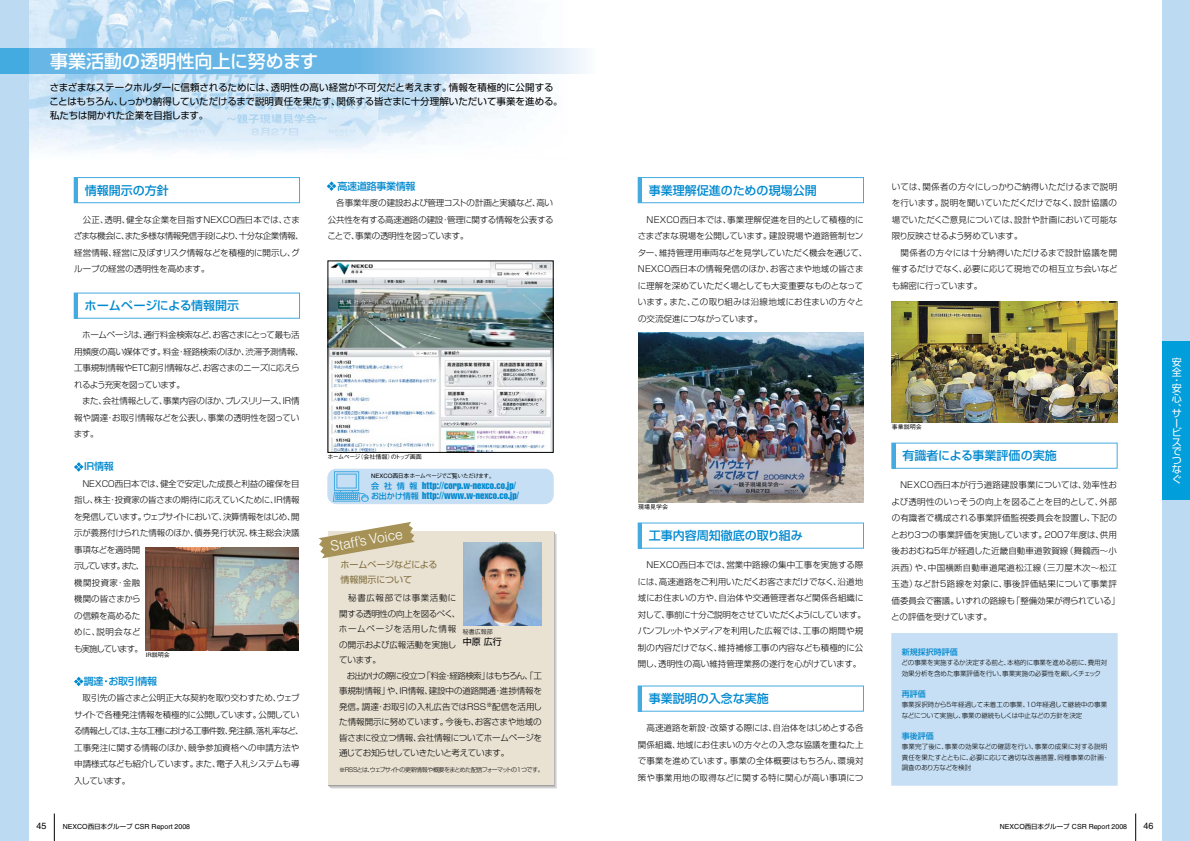
<style>
.page{position:relative;width:1190px;height:841px;background:#fff}
.page>*{position:absolute;margin:0;border:0;box-sizing:border-box;transform-origin:0 0}
.t1{font:500 18px "Shin Go";color:#fff}
.t2{font:300 14px "Helvetica";color:#fff}
.t3{font:500 12px "Shin Go";color:#0089cf}
.t4{font:extra-condensed 10px/10.7px "Helvetica";color:#0089cf}
.t5{font:500 10px "Shin Go";letter-spacing:-.03em;color:#0089cf}
.t6{font:10px/9.5px "Shin Go";color:#fff}
.t7{font:9.5px/14px "Shin Go";letter-spacing:-.005em;color:#000}
.t8{font:9px/15px "Shin Go";color:#816e3c}
.t9{font:9px "Helvetica";color:#000}
.t10{font:9px "Shin Go";color:#000}
.t11{font:300 8.5px/16.5px "Shin Go";letter-spacing:-.01em;color:#000}
.t12{font:300 8.5px/16.5px "Shin Go";letter-spacing:-.03em;color:#000}
.t13{font:300 8.5px/16.5px "Shin Go";letter-spacing:.015em;color:#000}
.t14{font:500 8px/10.7px "Shin Go";color:#0089cf}
.t15{font:7px "Helvetica";color:#000}
.t16{font:300 6.5px/10.5px "Shin Go";color:#000}
.t17{font:300 6.5px/10.5px "Shin Go";letter-spacing:.02em;color:#000}
.t18{font:300 6px "Shin Go";letter-spacing:-.08em;color:#000}
.t19{font:500 6px "Gothic BBB";letter-spacing:-.085em;color:#000}
.t20{font:500 6px "Gothic BBB";letter-spacing:-.07em;color:#000}
.t21{font:500 6px "Gothic BBB";letter-spacing:-.05em;color:#000}
.s1{font-family:"Shin Go";font-size:6.5px}
</style>
<div class="page">
<img style="left:29px;top:0;width:556px;height:153px">
<div style="left:0;top:48px;width:360px;height:25px;background:#67b6e5"></div>
<div style="left:0;top:0;width:29px;height:841px;background:#bcdaf2"></div>
<div style="left:1163px;top:0;width:27px;height:841px;background:#bcdaf2"></div>
<div style="left:0;top:48px;width:29px;height:25px;background:#44abe1"></div>
<div style="left:1163px;top:342px;width:27px;height:158px;background:#009edb"></div>
<svg style="left:54px;top:814px;width:1px;height:27px"></svg>
<svg style="left:1136px;top:814px;width:1px;height:27px"></svg>
<div style="left:360px;top:48px;width:236px;height:25px;background:linear-gradient(to right,#6bb4e5,#faf9fd)"></div>
<div style="left:327px;top:469px;width:227px;height:35px;background:#c7dff4;border:1px solid #c7dff4;border-radius:9px"></div>
<div style="left:891px;top:633px;width:227px;height:153px;background:#c7dff4;border:1px solid #c7dff4"></div>
<img style="left:330px;top:263px;width:221px;height:188px">
<div style="left:328px;top:261px;width:225px;height:192px;border:1px solid #000"></div>
<div style="left:328px;top:531px;width:225px;height:254px;background:#e9e2d3"></div>
<img style="left:892px;top:301px;width:225px;height:122px">
<img style="left:638px;top:332px;width:226px;height:171px">
<img style="left:146px;top:547px;width:152px;height:103px">
<img style="left:463px;top:542px;width:79px;height:84px">
<svg style="left:74px;top:462px;width:10px;height:10px"></svg>
<svg style="left:74px;top:677px;width:10px;height:9px"></svg>
<div style="left:74px;top:177px;width:226px;height:26px;border:1px solid #44abe1"></div>
<hr style="left:74px;top:178px;width:4px;height:25px;background:#44abe1">
<hr style="left:74px;top:293px;width:4px;height:25px;background:#44abe1">
<div style="left:638px;top:177px;width:226px;height:26px;border:1px solid #44abe1"></div>
<hr style="left:638px;top:178px;width:4px;height:25px;background:#44abe1">
<div style="left:892px;top:443px;width:225px;height:26px;border:1px solid #44abe1"></div>
<hr style="left:892px;top:443px;width:4px;height:25px;background:#44abe1">
<hr style="left:638px;top:686px;width:4px;height:25px;background:#44abe1">
<hr style="left:638px;top:523px;width:4px;height:25px;background:#44abe1">
<svg style="left:327px;top:181px;width:9px;height:10px"></svg>
<svg style="left:340px;top:491px;width:13px;height:1px"></svg>
<svg style="left:334px;top:471px;width:25px;height:20px"></svg>
<div style="left:337px;top:474px;width:20px;height:14px;background:#c7dff4;border:1px solid #44abe1"></div>
<svg style="left:333px;top:492px;width:36px;height:10px"></svg>
<svg style="left:319px;top:522px;width:96px;height:36px"></svg>
<h1 class="t1" style="left:50px;top:55px;width:270px">事業活動の透明性向上に努めます</h1>
<p class="t7" style="left:50px;top:81px;width:515px">さまざまなステークホルダーに信頼されるためには、透明性の高い経営が不可欠だと考えます。情報を積極的に公開することはもちろん、しっかり納得していただけるまで説明責任を果たす、関係する皆さまに十分理解いただいて事業を進める。私たちは開かれた企業を目指します。</p>
<h3 class="t3" style="left:85px;top:186px;width:86px">情報開示の方針</h3>
<p class="t11" style="left:74px;top:213px;width:231px">　公正、透明、健全な企業を目指すNEXCO西日本では、さまざまな機会に、また多様な情報発信手段により、十分な企業情報、経営情報、経営に及ぼすリスク情報などを積極的に開示し、グループの経営の透明性を高めます。</p>
<h3 class="t3" style="left:85px;top:301px;width:156px">ホームページによる情報開示</h3>
<p class="t12" style="left:74px;top:328px;width:231px">　ホームページは、通行料金検索など、お客さまにとって最も活用頻度の高い媒体です。料金・経路検索のほか、渋滞予測情報、工事規制情報やETC割引情報など、お客さまのニーズに応えられるよう充実を図っています。<br>　また、会社情報として、事業内容のほか、プレスリリース、IR情報や調達・お取引情報などを公表し、事業の透明性を図っています。</p>
<p class="t5" style="left:80px;top:463px;width:35px">ＩＲ情報</p>
<p class="t11" style="left:74px;top:477px;width:227px">　ＮＥＸＣＯ西日本では、健全で安定した成長と利益の確保を目指し、株主・投資家の皆さまの期待に応えていくために、IR情報を発信しています。ウェブサイトにおいて、決算情報をはじめ、開示が義務付けられた情報のほか、債券発行状況、株主総会決議事項などを適時開<br>示しています。また、<br>機関投資家・金融<br>機関の皆さまから<br>の信頼を高めるた<br>めに、説明会など<br>も実施しています。</p>
<p class="t5" style="left:74px;top:677px;width:84px">　調達・お取引情報</p>
<p class="t12" style="left:74px;top:691px;width:231px">　取引先の皆さまと公明正大な契約を取り交わすため、ウェブサイトで各種発注情報を積極的に公開しています。公開している情報としては、主な工種における工事件数、発注額、落札率など、工事発注に関する情報のほか、競争参加資格への申請方法や申請様式なども紹介しています。また、電子入札システムも導入しています。</p>
<p class="t21" style="left:146px;top:652px;width:25px">IR説明会</p>
<p class="t5" style="left:328px;top:182px;width:89px">　高速道路事業情報</p>
<p class="t11" style="left:327px;top:196px;width:228px;text-align:justify">　各事業年度の建設および管理コストの計画と実績など、高い公共性を有する高速道路の建設・管理に関する情報を公表することで、事業の透明性を図っています。</p>
<p class="t20" style="left:328px;top:454px;width:96px">ホームページ（会社情報）のトップ画面</p>
<p class="t19" style="left:371px;top:474px;width:125px">NEXCO西日本ホームページでご覧いただけます。</p>
<p class="t14" style="left:371px;top:481px;width:49px">会社情報お出かけ情報</p>
<p class="t4" style="left:422px;top:480px;width:98px">http://corp.w-nexco.co.jp/ http://www.w-nexco.co.jp/</p>
<h2 class="t2" style="left:330px;top:541px;width:75px;rotate:-10deg">Staff's Voice</h2>
<p class="t8" style="left:340px;top:558px;width:99px">ホームページなどによる情報開示について</p>
<p class="t11" style="left:339px;top:591px;width:205px;line-height:15.5px">　秘書広報部では事業活動に<br>関する透明性の向上を図るべく、<br>ホームページを活用した情報<br>の開示および広報活動を実施し<br>ています。<br>　お出かけの際に役立つ「料金・経路検索」はもちろん、「工事規制情報」や、IR情報、建設中の道路開通・進捗情報を発信。調達・お取引の入札広告ではRSS<sup>※</sup>配信を活用した情報開示に努めています。今後も、お客さまや地域の皆さまに役立つ情報、会社情報についてホームページを通じてお知らせしていきたいと考えています。</p>
<p class="t18" style="left:339px;top:767px;width:206px">※RSSとは、ウェブサイトの更新情報や概要をまとめた配信フォーマットの1つです。</p>
<p class="t18" style="left:463px;top:630px;width:31px">秘書広報部</p>
<p class="t10" style="left:463px;top:639px;width:40px">中原 広行</p>
<h3 class="t3" style="left:649px;top:186px;width:170px">事業理解促進のための現場公開</h3>
<p class="t11" style="left:638px;top:213px;width:231px">　NEXCO西日本では、事業理解促進を目的として積極的にさまざまな現場を公開しています。建設現場や道路管制センター、維持管理用車両などを見学していただく機会を通じて、<br>NEXCO西日本の情報発信のほか、お客さまや地域の皆さまに理解を深めていただく場としても大変重要なものとなっています。また、この取り組みは沿線地域にお住まいの方々との交流促進につながっています。</p>
<p class="t13" style="left:892px;top:180px;width:227px">いては、関係者の方々にしっかりご納得いただけるまで説明を行います。説明を聞いていただくだけでなく、設計協議の場でいただくご意見については、設計や計画において可能な限り反映させるよう努めています。<br>　関係者の方々には十分納得いただけるまで設計協議を開催するだけでなく、必要に応じて現地での相互立ち会いなども綿密に行っています。</p>
<p class="t21" style="left:638px;top:505px;width:31px">現場見学会</p>
<h3 class="t3" style="left:649px;top:531px;width:155px">工事内容周知徹底の取り組み</h3>
<p class="t11" style="left:638px;top:558px;width:230px">　NEXCO西日本では、営業中路線の集中工事を実施する際には、高速道路をご利用いただくお客さまだけでなく、沿道地域にお住まいの方や、自治体や交通管理者など関係各組織に対して、事前に十分ご説明をさせていただくようにしています。パンフレットやメディアを利用した広報では、工事の期間や規制の内容だけでなく、維持補修工事の内容なども積極的に公開し、透明性の高い維持管理業務の遂行を心がけています。</p>
<h3 class="t3" style="left:649px;top:694px;width:122px">事業説明の入念な実施</h3>
<p class="t11" style="left:638px;top:721px;width:227px;text-align:justify">　高速道路を新設・改築する際には、自治体をはじめとする各関係組織、地域にお住まいの方々との入念な協議を重ねた上で事業を進めています。事業の全体概要はもちろん、環境対策や事業用地の取得などに関する特に関心が高い事項につ</p>
<p class="t21" style="left:892px;top:425px;width:31px">事業説明会</p>
<h3 class="t3" style="left:902px;top:451px;width:156px">有識者による事業評価の実施</h3>
<p class="t11" style="left:891px;top:478px;width:230px">　ＮＥＸＣＯ西日本が行う道路建設事業については、効率性および透明性のいっそうの向上を図ることを目的として、外部の有識者で構成される事業評価監視委員会を設置し、下記のとおり3つの事業評価を実施しています。2007年度は、供用後おおむね5年が経過した近畿自動車道敦賀線（舞鶴西～小浜西）や、中国横断自動車道尾道松江線（三刀屋木次～松江玉造）など計5路線を対象に、事後評価結果について事業評価委員会で審議。いずれの路線も「整備効果が得られている」との評価を受けています。</p>
<p class="t14" style="left:902px;top:647px;width:57px">新規採択時評価</p>
<p class="t16" style="left:901px;top:658px;width:207px">どの事業を実施するか決定する前と、本格的に事業を進める前に、費用対効果分析を含めた事業評価を行い、事業実施の必要性を厳しくチェック</p>
<p class="t14" style="left:902px;top:689px;width:25px">再評価</p>
<p class="t16" style="left:902px;top:700px;width:207px">事業採択時から5年経過して未着工の事業、10年経過して継続中の事業などについて実施し、事業の継続もしくは中止などの方針を決定</p>
<p class="t14" style="left:902px;top:731px;width:33px">事後評価</p>
<p class="t17" style="left:902px;top:742px;width:209px">事業完了後に、事業の効果などの確認を行い、事業の成果に対する説明責任を果たすとともに、必要に応じて適切な改善措置、同種事業の計画・調査のあり方などを検討</p>
<p class="t9" style="left:36px;top:823px;width:12px">45</p>
<p class="t15" style="left:63px;top:824px;width:129px">NEXCO<span class="s1">西日本グループ</span> CSR Report 2008</p>
<p class="t15" style="left:1000px;top:824px;width:129px">NEXCO<span class="s1">西日本グループ</span> CSR Report 2008</p>
<p class="t9" style="left:1144px;top:823px;width:12px">46</p>
<p class="t6" style="left:1172px;top:359px;width:11px;line-height:10px">安全</p>
<p class="t6" style="left:1172px;top:377px;width:11px;line-height:7.7px">・安</p>
<p class="t6" style="left:1172px;top:394px;width:11px;line-height:10.1px">心、</p>
<p class="t6" style="left:1172px;top:409px;width:11px;text-align:justify">サービスでつなぐ</p>
</div>
